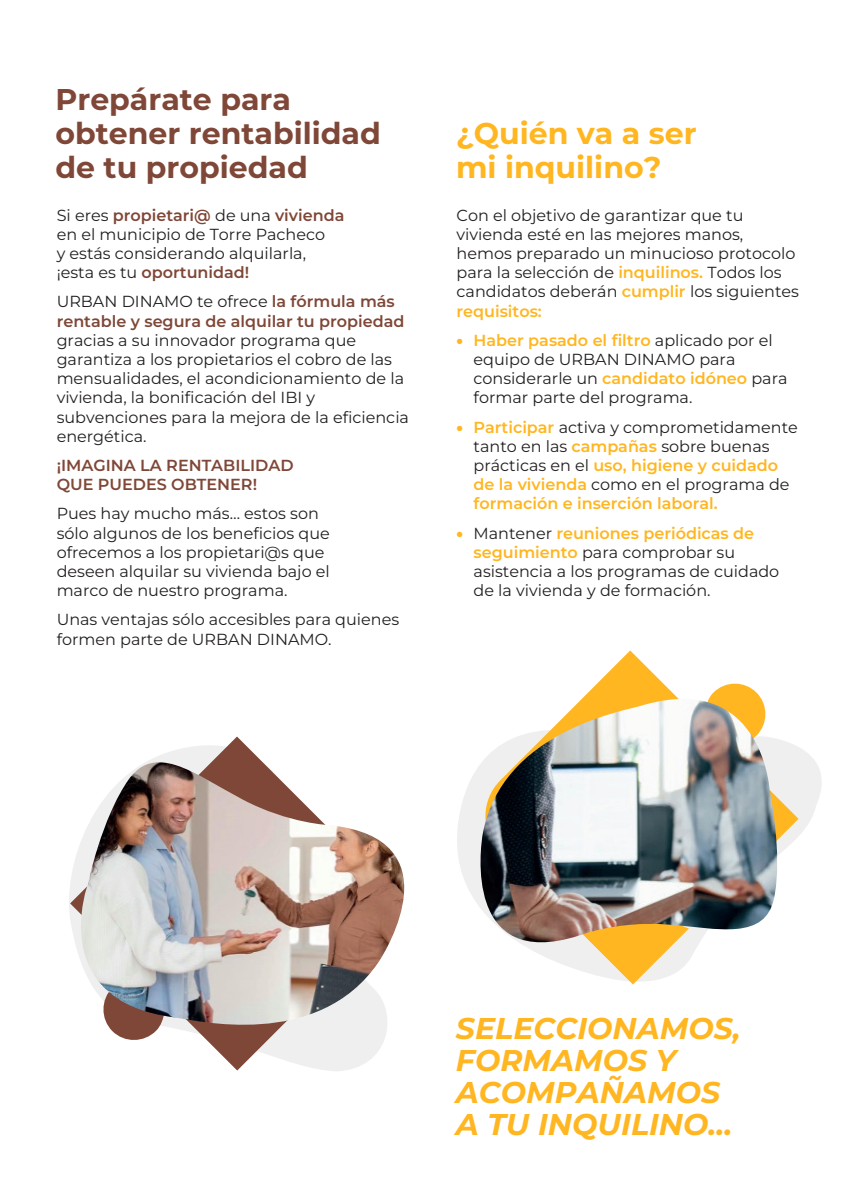
<style>
.page{position:relative;width:842px;height:1191px;background:#fff}
.page>*{position:absolute;margin:0;border:0;box-sizing:border-box;transform-origin:0 0}
.t1{font:italic 700 30px/32px "Montserrat";color:#ffb620}
.t2{font:700 30px/34px "Montserrat";color:#7f4737}
.t3{font:700 30px/34px "Montserrat";color:#ffb620}
.t4{font:16px/19.2px "Montserrat";color:#231f20}
.t5{font:600 16px/19.2px "Montserrat";color:#ffb620}
.t6{font:600 16px/19.2px "Montserrat";color:#7f4737}
.s1{font-weight:600;color:#7f4737}
.s2{font-weight:400;color:#231f20}
.s3{font-weight:600;color:#ffb620}
.s4{font-weight:900;color:#ffb620}
.s5{font-weight:900}
</style>
<div class="page">
<svg style="left:147px;top:736px;width:236px;height:334px"></svg>
<svg style="left:457px;top:747px;width:365px;height:238px"></svg>
<svg style="left:480px;top:650px;width:318px;height:334px"></svg>
<img style="left:464px;top:699px;width:319px;height:247px">
<img style="left:69px;top:762px;width:336px;height:280px">
<h1 class="t2" style="left:55px;top:82px;width:327px">Prepárate para obtener rentabilidad de tu propiedad</h1>
<p class="t4" style="left:57px;top:205px;width:289px">Si eres <span class="s1">propietari@</span> de una <span class="s1">vivienda </span>en el municipio de Torre Pacheco<br>y estás considerando alquilarla, ¡esta es tu <span class="s1">oportunidad!</span></p>
<p class="t6" style="left:57px;top:292px;width:349px"><span class="s2">URBAN DINAMO te ofrece</span> la fórmula más rentable y segura de alquilar tu propiedad</p>
<p class="t4" style="left:57px;top:330px;width:354px">gracias a su innovador programa que garantiza a los propietarios el cobro de las mensualidades, el acondicionamiento de la vivienda, la bonificación del IBI y subvenciones para la mejora de la eficiencia energética.</p>
<p class="t6" style="left:57px;top:455px;width:238px">¡IMAGINA LA RENTABILIDAD<br>QUE PUEDES OBTENER!</p>
<p class="t4" style="left:57px;top:504px;width:275px">Pues hay mucho más… estos son sólo algunos de los beneficios que ofrecemos a los propietari@s que deseen alquilar su vivienda bajo el marco de nuestro programa.</p>
<p class="t4" style="left:57px;top:610px;width:344px">Unas ventajas sólo accesibles para quienes formen parte de URBAN DINAMO.</p>
<h1 class="t3" style="left:456px;top:116px;width:242px">¿Quién va a ser mi inquilino?</h1>
<p class="t4" style="left:457px;top:205px;width:344px">Con el objetivo de garantizar que tu vivienda esté en las mejores manos, hemos preparado un minucioso protocolo para la selección de <span class="s3">inquilinos.</span> Todos los candidatos deberán <span class="s3">cumplir</span> los siguientes <span class="s3">requisitos:</span></p>
<p class="t4" style="left:474px;top:330px;width:315px;text-indent:-17px"><span class="s4">•</span> <span class="s3">Haber pasado el filtro</span> aplicado por el equipo de URBAN DINAMO para considerarle un <span class="s3">candidato idóneo</span> para formar parte del programa.</p>
<p class="t5" style="left:474px;top:417px;width:326px;text-indent:-17px"><span class="s5">•</span> Participar <span class="s2">activa y comprometidamente tanto en las</span> campañas <span class="s2">sobre buenas prácticas en el</span> uso, higiene y cuidado de la vivienda <span class="s2">como en el programa de </span>formación e inserción laboral.</p>
<p class="t4" style="left:474px;top:523px;width:307px;text-indent:-17px"><span class="s4">•</span> Mantener <span class="s3">reuniones periódicas de seguimiento</span> para comprobar su asistencia a los programas de cuidado de la vivienda y de formación.</p>
<h1 class="t1" style="left:456px;top:1011px;width:286px">SELECCIONAMOS,<br>FORMAMOS Y<br>ACOMPAÑAMOS<br>A TU INQUILINO…</h1>
</div>
